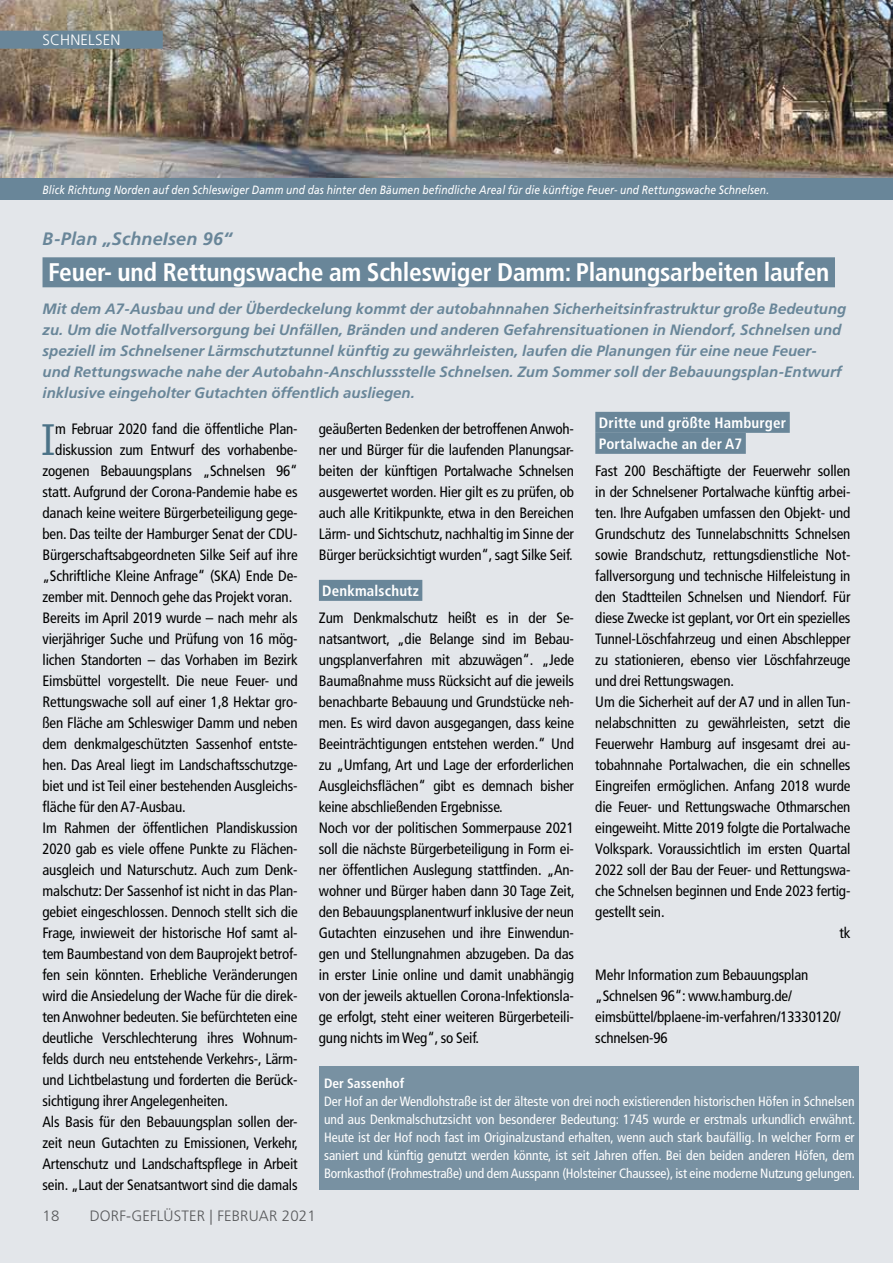
<style>
.page{position:relative;width:893px;height:1263px;background:#e3e6ea}
.page>*{position:absolute;margin:0;border:0;box-sizing:border-box;transform-origin:0 0}
.t1{font:47.25px "Chaparral Pro";color:#4b7287}
.t2{font:700 condensed 25.5px "Frutiger LT Std";letter-spacing:-.01em;color:#fff}
.t3{font:italic 700 18px "Frutiger LT Std";letter-spacing:.01em;color:#698699}
.t4{font:condensed 15px/21px "Frutiger LT Std";letter-spacing:-.01em;color:#000}
.t5{font:italic 700 15px/21px "Frutiger LT Std";color:#698699}
.t6{font:700 condensed 15px/21px "Frutiger LT Std";letter-spacing:.01em;color:#fff}
.t7{font:300 15px "Frutiger LT Std";letter-spacing:.01em;color:#58595b}
.t8{font:300 15px "Frutiger LT Std";letter-spacing:.01em;color:#fff}
.t9{font:condensed 13.5px/18px "Frutiger LT Std";letter-spacing:-.01em;color:#fff;text-align:justify}
.t10{font:700 condensed 13.5px "Frutiger LT Std";color:#fff}
.t11{font:italic 12px "Frutiger LT Std";letter-spacing:.01em;color:#fff;scale:.85 1}
</style>
<div class="page">
<div style="left:43px;top:257px;width:792px;height:30px;background:#698699"></div>
<div style="left:319px;top:580px;width:103px;height:21px;background:#698699"></div>
<div style="left:595px;top:412px;width:195px;height:21px;background:#698699"></div>
<div style="left:595px;top:433px;width:151px;height:21px;background:#698699"></div>
<img style="left:0;top:0;width:893px;height:179px">
<div style="left:0;top:179px;width:893px;height:21px;background:#698699"></div>
<div style="left:320px;top:1067px;width:539px;height:123px;background:#7891a2"></div>
<div style="left:0;top:31px;width:163px;height:18px;background:#698699"></div>
<p class="t8" style="left:43px;top:32px;width:79px">SCHNELSEN</p>
<p class="t11" style="left:43px;top:183px;width:856px">Blick Richtung Norden auf den Schleswiger Damm und das hinter den Bäumen befindliche Areal für die künftige Feuer- und Rettungswache Schnelsen.</p>
<p class="t3" style="left:43px;top:228px;width:191px">B-Plan „SchneIsen 96“</p>
<h2 class="t2" style="left:48px;top:257px;width:783px">Feuer- und Rettungswache am Schleswiger Damm: Planungsarbeiten laufen</h2>
<p class="t5" style="left:43px;top:299px;width:805px">Mit dem A7-Ausbau und der Überdeckelung kommt der autobahnnahen Sicherheitsinfrastruktur große Bedeutung zu. Um die Notfallversorgung bei Unfällen, Bränden und anderen Gefahrensituationen in Niendorf, Schnelsen und speziell im Schnelsener Lärmschutztunnel künftig zu gewährleisten, laufen die Planungen für eine neue Feuer&shy;und Rettungswache nahe der Autobahn-Anschlussstelle Schnelsen. Zum Sommer soll der Bebauungsplan-Entwurf inklusive eingeholter Gutachten öffentlich ausliegen.</p>
<h1 class="t1" style="left:40px;top:413px;width:17px">I</h1>
<p class="t4" style="left:55px;top:418px;width:244px">m Februar 2020 fand die öffentliche Plan-</p>
<p class="t6" style="left:599px;top:412px;width:188px">Dritte und größte Hamburger<br>Portalwache an der A7</p>
<p class="t4" style="left:595px;top:460px;width:257px">Fast 200 Beschäftigte der Feuerwehr sollen</p>
<p class="t4" style="left:595px;top:481px;width:257px">in der Schnelsener Portalwache künftig arbei-</p>
<p class="t4" style="left:595px;top:502px;width:257px">ten. Ihre Aufgaben umfassen den Objekt- und</p>
<p class="t4" style="left:595px;top:523px;width:257px">Grundschutz des Tunnelabschnitts Schnelsen</p>
<p class="t4" style="left:595px;top:544px;width:257px">sowie Brandschutz, rettungsdienstliche Not-</p>
<p class="t4" style="left:595px;top:565px;width:257px">fallversorgung und technische Hilfeleistung in</p>
<p class="t4" style="left:595px;top:586px;width:257px">den Stadtteilen Schnelsen und Niendorf. Für</p>
<p class="t4" style="left:595px;top:607px;width:257px">diese Zwecke ist geplant, vor Ort ein spezielles</p>
<p class="t4" style="left:595px;top:628px;width:257px">Tunnel-Löschfahrzeug und einen Abschlepper</p>
<p class="t4" style="left:595px;top:649px;width:257px">zu stationieren, ebenso vier Löschfahrzeuge</p>
<p class="t4" style="left:595px;top:670px;width:140px">und drei Rettungswagen.</p>
<p class="t4" style="left:595px;top:691px;width:257px">Um die Sicherheit auf der A7 und in allen Tun-</p>
<p class="t4" style="left:595px;top:712px;width:257px">nelabschnitten zu gewährleisten, setzt die</p>
<p class="t4" style="left:595px;top:733px;width:257px">Feuerwehr Hamburg auf insgesamt drei au-</p>
<p class="t4" style="left:595px;top:754px;width:257px">tobahnnahe Portalwachen, die ein schnelles</p>
<p class="t4" style="left:595px;top:775px;width:257px">Eingreifen ermöglichen. Anfang 2018 wurde</p>
<p class="t4" style="left:595px;top:796px;width:257px">die Feuer- und Rettungswache Othmarschen</p>
<p class="t4" style="left:595px;top:817px;width:257px">eingeweiht. Mitte 2019 folgte die Portalwache</p>
<p class="t4" style="left:595px;top:838px;width:257px">Volkspark. Voraussichtlich im ersten Quartal</p>
<p class="t4" style="left:595px;top:859px;width:257px">2022 soll der Bau der Feuer- und Rettungswa-</p>
<p class="t4" style="left:595px;top:880px;width:257px">che Schnelsen beginnen und Ende 2023 fertig-</p>
<p class="t4" style="left:595px;top:901px;width:71px">gestellt sein.</p>
<p class="t4" style="left:839px;top:922px;width:12px">tk</p>
<p class="t4" style="left:595px;top:964px;width:247px">Mehr Information zum Bebauungsplan „Schnelsen 96“: www.hamburg.de/ eimsbüttel/bplaene-im-verfahren/13330120/ schnelsen-96</p>
<p class="t4" style="left:319px;top:418px;width:257px;text-align:justify">geäußerten Bedenken der betroffenen Anwoh&shy;ner und Bürger für die laufenden Planungsar&shy;beiten der künftigen Portalwache Schnelsen ausgewertet worden. Hier gilt es zu prüfen, ob auch alle Kritikpunkte, etwa in den Bereichen Lärm- und Sichtschutz, nachhaltig im Sinne der Bürger berücksichtigt wurden“, sagt Silke Seif.</p>
<p class="t6" style="left:322px;top:580px;width:98px">Denkmalschutz</p>
<p class="t4" style="left:319px;top:607px;width:257px">Zum Denkmalschutz heißt es in der Se&shy;natsantwort, „die Belange sind im Bebau&shy;ungsplanverfahren mit abzuwägen“. „Jede Baumaßnahme muss Rücksicht auf die jeweils benachbarte Bebauung und Grundstücke neh&shy;men. Es wird davon ausgegangen, dass keine Beeinträchtigungen entstehen werden.“ Und zu „Umfang, Art und Lage der erforderlichen Ausgleichsflächen“ gibt es demnach bisher keine abschließenden Ergebnisse.<br>Noch vor der politischen Sommerpause 2021 soll die nächste Bürgerbeteiligung in Form ei&shy;ner öffentlichen Auslegung stattfinden. „An&shy;wohner und Bürger haben dann 30 Tage Zeit, den Bebauungsplanentwurf inklusive der neun Gutachten einzusehen und ihre Einwendun&shy;gen und Stellungnahmen abzugeben. Da das in erster Linie online und damit unabhängig von der jeweils aktuellen Corona-Infektionsla&shy;ge erfolgt, steht einer weiteren Bürgerbeteili&shy;gung nichts im Weg“, so Seif.</p>
<p class="t4" style="left:55px;top:439px;width:244px">diskussion zum Entwurf des vorhabenbe-</p>
<p class="t4" style="left:43px;top:460px;width:257px">zogenen Bebauungsplans „Schnelsen 96“</p>
<p class="t4" style="left:43px;top:481px;width:257px">statt. Aufgrund der Corona-Pandemie habe es</p>
<p class="t4" style="left:43px;top:502px;width:257px">danach keine weitere Bürgerbeteiligung gege-</p>
<p class="t4" style="left:43px;top:523px;width:257px">ben. Das teilte der Hamburger Senat der CDU-</p>
<p class="t4" style="left:43px;top:544px;width:257px">Bürgerschaftsabgeordneten Silke Seif auf ihre</p>
<p class="t4" style="left:43px;top:565px;width:257px">„Schriftliche Kleine Anfrage“ (SKA) Ende De-</p>
<p class="t4" style="left:43px;top:586px;width:251px">zember mit. Dennoch gehe das Projekt voran.</p>
<p class="t4" style="left:43px;top:607px;width:257px">Bereits im April 2019 wurde – nach mehr als</p>
<p class="t4" style="left:43px;top:628px;width:257px">vierjähriger Suche und Prüfung von 16 mög-</p>
<p class="t4" style="left:43px;top:649px;width:257px">lichen Standorten – das Vorhaben im Bezirk</p>
<p class="t4" style="left:43px;top:670px;width:257px">Eimsbüttel vorgestellt. Die neue Feuer- und</p>
<p class="t4" style="left:43px;top:691px;width:257px">Rettungswache soll auf einer 1,8 Hektar gro-</p>
<p class="t4" style="left:43px;top:712px;width:257px">ßen Fläche am Schleswiger Damm und neben</p>
<p class="t4" style="left:43px;top:733px;width:257px">dem denkmalgeschützten Sassenhof entste-</p>
<p class="t4" style="left:43px;top:754px;width:257px">hen. Das Areal liegt im Landschaftsschutzge-</p>
<p class="t4" style="left:43px;top:775px;width:257px">biet und ist Teil einer bestehenden Ausgleichs-</p>
<p class="t4" style="left:43px;top:796px;width:145px">fläche für den A7-Ausbau.</p>
<p class="t4" style="left:43px;top:817px;width:257px">Im Rahmen der öffentlichen Plandiskussion</p>
<p class="t4" style="left:43px;top:838px;width:257px">2020 gab es viele offene Punkte zu Flächen-</p>
<p class="t4" style="left:43px;top:859px;width:257px">ausgleich und Naturschutz. Auch zum Denk-</p>
<p class="t4" style="left:43px;top:880px;width:257px">malschutz: Der Sassenhof ist nicht in das Plan-</p>
<p class="t4" style="left:43px;top:901px;width:257px">gebiet eingeschlossen. Dennoch stellt sich die</p>
<p class="t4" style="left:43px;top:922px;width:257px">Frage, inwieweit der historische Hof samt al-</p>
<p class="t4" style="left:43px;top:943px;width:257px">tem Baumbestand von dem Bauprojekt betrof-</p>
<p class="t4" style="left:43px;top:964px;width:257px">fen sein könnten. Erhebliche Veränderungen</p>
<p class="t4" style="left:43px;top:985px;width:257px">wird die Ansiedelung der Wache für die direk-</p>
<p class="t4" style="left:43px;top:1006px;width:257px">ten Anwohner bedeuten. Sie befürchteten eine</p>
<p class="t4" style="left:43px;top:1027px;width:257px">deutliche Verschlechterung ihres Wohnum-</p>
<p class="t4" style="left:43px;top:1048px;width:257px">felds durch neu entstehende Verkehrs-, Lärm-</p>
<p class="t4" style="left:43px;top:1069px;width:257px">und Lichtbelastung und forderten die Berück-</p>
<p class="t4" style="left:43px;top:1090px;width:187px">sichtigung ihrer Angelegenheiten.</p>
<p class="t4" style="left:43px;top:1111px;width:257px">Als Basis für den Bebauungsplan sollen der-</p>
<p class="t4" style="left:43px;top:1132px;width:257px">zeit neun Gutachten zu Emissionen, Verkehr,</p>
<p class="t4" style="left:43px;top:1153px;width:257px">Artenschutz und Landschaftspflege in Arbeit</p>
<p class="t4" style="left:43px;top:1174px;width:257px">sein. „Laut der Senatsantwort sind die damals</p>
<p class="t10" style="left:324px;top:1075px;width:82px">Der Sassenhof</p>
<p class="t9" style="left:324px;top:1092px;width:533px">Der Hof an der Wendlohstraße ist der älteste von drei noch existierenden historischen Höfen in Schnelsen und aus Denkmalschutzsicht von besonderer Bedeutung: 1745 wurde er erstmals urkundlich erwähnt.<br>Heute ist der Hof noch fast im Originalzustand erhalten, wenn auch stark baufällig. In welcher Form er saniert und künftig genutzt werden könnte, ist seit Jahren offen. Bei den beiden anderen Höfen, dem Bornkasthof (Frohmestraße) und dem Ausspann (Holsteiner Chaussee), ist eine moderne Nutzung gelungen.</p>
<p class="t7" style="left:43px;top:1207px;width:18px">18</p>
<p class="t7" style="left:90px;top:1207px;width:227px">DORF-GEFLÜSTER | FEBRUAR 2021</p>
</div>
